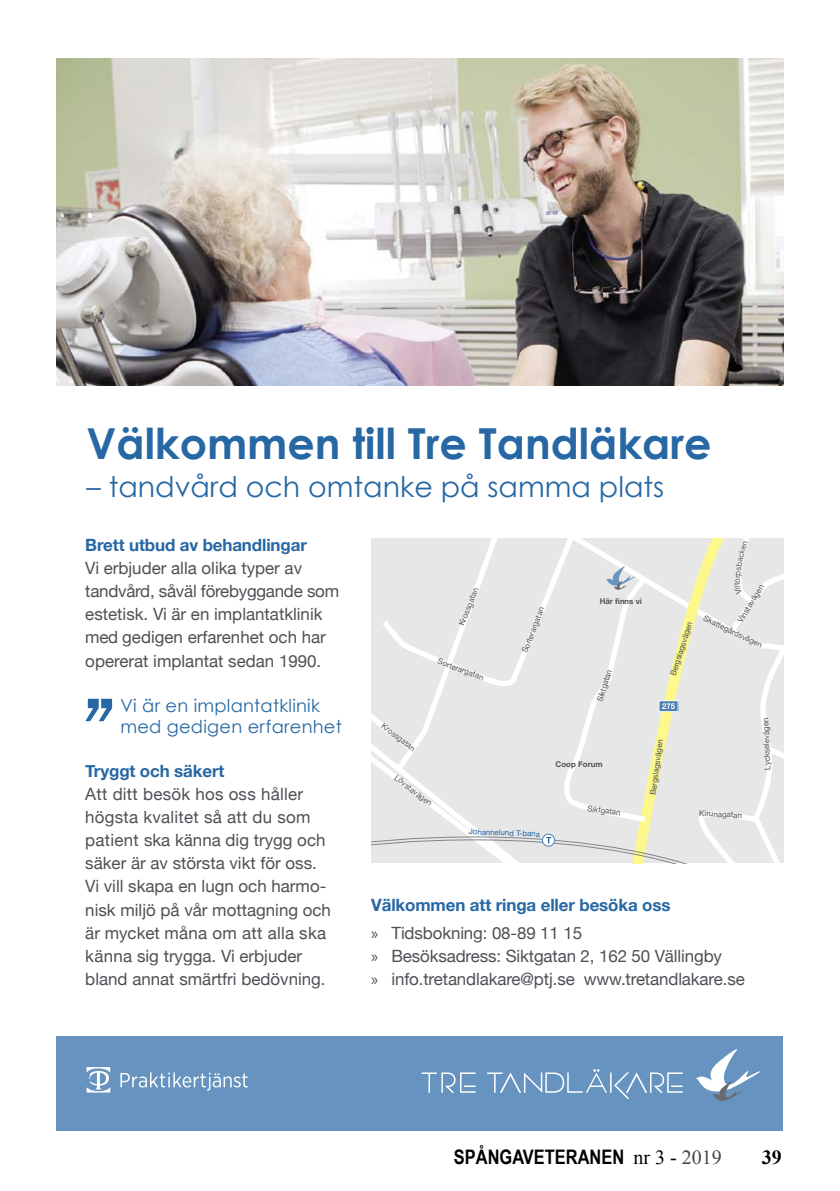
<style>
.page{position:relative;width:840px;height:1191px;background:#fff}
.page>*{position:absolute;margin:0;border:0;box-sizing:border-box;transform-origin:0 0}
.t1{font:700 42.6px "Century Gothic";color:#2667a4}
.t2{font:28.4px "Century Gothic";color:#2667a4}
.t3{font:700 20px "Arial Narrow";color:#000}
.t4{font:700 20px "Times New Roman";color:#000}
.t5{font:17.8px/21.4px "Century Gothic";letter-spacing:.015em;color:#2667a4}
.t6{font:16.8px/23.2px "Helvetica Neue";color:#4d5055}
.t7{font:700 16.8px/28px "Helvetica Neue";letter-spacing:-.005em;color:#2667a4}
.t8{font:8px "Helvetica Neue";color:#4d5055}
.t9{font:8px "Helvetica Neue";color:#2667a4}
.t10{font:700 8px "Helvetica Neue";color:#4d5055}
.t11{font:700 7.8px "Helvetica Neue";color:#4d5055}
.s1{font-family:"Myriad Pro";font-weight:400;color:#4d5055}
.s2{font-weight:400;color:#4d5055}
.s3{font-family:"Myriad Pro"}
.s4{font-family:"Times New Roman";font-weight:400}
.s5{font-family:"Times New Roman";font-weight:400;color:#444}
</style>
<div class="page">
<div style="left:57px;top:1036px;width:725px;height:94px;background:#6693bf"></div>
<svg style="left:120px;top:1072px;width:127px;height:18px"></svg>
<svg style="left:86px;top:1067px;width:24px;height:25px"></svg>
<svg style="left:421px;top:1069px;width:261px;height:29px"></svg>
<svg style="left:695px;top:1049px;width:64px;height:51px"></svg>
<img style="left:57px;top:58px;width:725px;height:327px">
<svg style="left:85px;top:699px;width:27px;height:22px"></svg>
<svg style="left:371px;top:538px;width:411px;height:325px;background:#e8e8e5"></svg>
<h1 class="t1" style="left:86px;top:416px;width:626px">Välkommen till Tre Tandläkare</h1>
<h2 class="t2" style="left:86px;top:469px;width:578px">– tandvård och omtanke på samma plats</h2>
<p class="t7" style="left:85px;top:531px;width:223px">Brett utbud av behandlingar</p>
<p class="t6" style="left:85px;top:557px;width:255px">Vi erbjuder alla olika typer av tandvård, såväl förebyggande som estetisk. Vi är en implantatklinik med gedigen erfarenhet och har opererat implantat sedan 1990.</p>
<p class="t8" style="left:734px;top:618px;width:44px;rotate:-58deg">Vinstavägen</p>
<p class="t8" style="left:456px;top:623px;width:42px;rotate:-69deg">Krossgatan</p>
<p class="t11" style="left:599px;top:594px;width:44px">Här finns vi</p>
<p class="t8" style="left:518px;top:650px;width:50px;rotate:-69deg">Sorterargatan</p>
<p class="t8" style="left:706px;top:612px;width:65px;rotate:26deg">Skattegårdsvägen</p>
<p class="t8" style="left:667px;top:674px;width:58px;rotate:-73deg">Bergslagsvägen</p>
<p class="t8" style="left:440px;top:655px;width:50px;rotate:20deg">Sorterargatan</p>
<p class="t8" style="left:593px;top:700px;width:35px;rotate:-73deg">Siktgatan</p>
<p class="t5" style="left:120px;top:694px;width:223px">Vi är en implantatklinik med gedigen erfarenhet</p>
<p class="t8" style="left:761px;top:770px;width:53px;rotate:-93deg">Lyckselevägen</p>
<p class="t8" style="left:386px;top:720px;width:42px;rotate:38deg">Krossgatan</p>
<p class="t8" style="left:399px;top:772px;width:46px;rotate:38deg">Lövstavägen</p>
<p class="t8" style="left:647px;top:794px;width:58px;rotate:-83deg">Bergslagsvägen</p>
<p class="t10" style="left:555px;top:757px;width:48px">Coop Forum</p>
<p class="t7" style="left:85px;top:757px;width:140px">Tryggt och säkert</p>
<p class="t6" style="left:85px;top:783px;width:247px">Att ditt besök hos oss håller högsta kvalitet så att du som patient ska känna dig trygg och säker är av största vikt för oss.<br>Vi vill skapa en lugn och harmo&shy;nisk miljö på vår mottagning och är mycket måna om att alla ska känna sig trygga. Vi erbjuder bland annat smärtfri bedövning.</p>
<p class="t8" style="left:588px;top:802px;width:35px;rotate:8deg">Siktgatan</p>
<p class="t8" style="left:699px;top:807px;width:44px;rotate:3deg">Kirunagatan</p>
<p class="t9" style="left:469px;top:825px;width:72px;rotate:2deg">Johannelund T-bana</p>
<p class="t7" style="left:371px;top:891px;width:300px">Välkommen att ringa eller besöka oss <span class="s1">»</span> <span class="s2">Tidsbokning: 08-89 11 15</span></p>
<p class="t6" style="left:371px;top:945px;width:375px"><span class="s3">»</span> Besöksadress: Siktgatan 2, 162 50 Vällingby<br><span class="s3">»</span> info.tretandlakare@ptj.se www.tretandlakare.se</p>
<p class="t3" style="left:453px;top:1145px;width:269px">SPÅNGAVETERANEN <span class="s4">nr 3 -</span> <span class="s5">2019</span></p>
<p class="t4" style="left:761px;top:1143px;width:21px">39</p>
</div>
